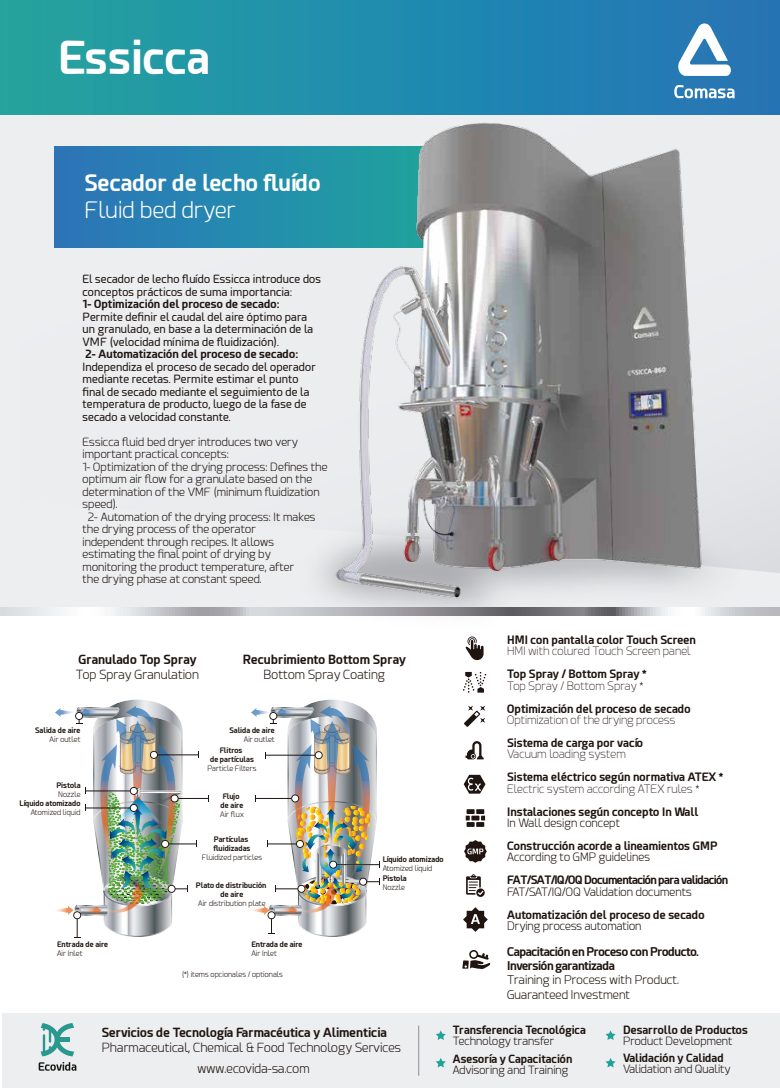
<style>
.page{position:relative;width:780px;height:1088px;background:#fff}
.page>*{position:absolute;margin:0;border:0;box-sizing:border-box;transform-origin:0 0}
.t1{font:700 45px "Esphimere";color:#fff}
.t2{font:700 22.5px "Esphimere";color:#fff}
.t3{font:300 22.5px "Esphimere";color:#fff}
.t4{font:300 12.5px/21.6px "Esphimere";color:#1f1410;text-align:center}
.t5{font:700 12.5px "Esphimere";color:#1f1410}
.t6{font:700 11.88px/14.2px "Esphimere";letter-spacing:-.035em;color:#1f1410}
.t7{font:300 11.88px/14.2px "Esphimere";color:#1f1410}
.t8{font:700 11.5px "Esphimere";color:#1f1410}
.t9{font:200 11.5px "Esphimere";color:#1f1410}
.t10{font:300 11.5px "Esphimere";color:#1f1410}
.t11{font:700 11.5px "Esphimere";letter-spacing:-.05em;color:#1f1410}
.t12{font:300 11.25px "Esphimere";color:#1f1410}
.t13{font:11.25px/12.5px "Esphimere";color:#1f1410}
.t14{font:700 11.25px "Esphimere";color:#1f1410}
.t15{font:700 7.5px/9px "Esphimere";color:#1f1410}
.t16{font:300 7.5px "Esphimere";color:#1f1410}
</style>
<div class="page">
<div style="left:1px;top:115px;width:779px;height:496px;background:#edeef0"></div>
<svg style="left:55px;top:147px;width:248px;height:100px;background:#2782b1"></svg>
<img style="left:303px;top:122px;width:409px;height:485px">
<svg style="left:464px;top:840px;width:22px;height:23px"></svg>
<svg style="left:463px;top:775px;width:22px;height:19px"></svg>
<svg style="left:463px;top:672px;width:23px;height:21px"></svg>
<svg style="left:466px;top:874px;width:18px;height:23px"></svg>
<svg style="left:465px;top:741px;width:18px;height:18px"></svg>
<div style="left:471px;top:815px;width:8px;height:5px;background:#1f1410"></div>
<div style="left:476px;top:809px;width:8px;height:5px;background:#1f1410"></div>
<div style="left:466px;top:809px;width:8px;height:5px;background:#1f1410"></div>
<div style="left:476px;top:822px;width:8px;height:5px;background:#1f1410"></div>
<div style="left:466px;top:822px;width:8px;height:5px;background:#1f1410"></div>
<svg style="left:481px;top:815px;width:4px;height:5px"></svg>
<svg style="left:465px;top:815px;width:5px;height:5px"></svg>
<svg style="left:465px;top:636px;width:18px;height:24px"></svg>
<svg style="left:464px;top:706px;width:21px;height:21px"></svg>
<svg style="left:463px;top:907px;width:25px;height:25px"></svg>
<svg style="left:1px;top:607px;width:779px;height:9px"></svg>
<hr style="left:154px;top:754px;width:45px;height:1px;background:#1f1410">
<hr style="left:174px;top:798px;width:35px;height:1px;background:#1f1410">
<hr style="left:165px;top:843px;width:31px;height:1px;background:#1f1410">
<img style="left:55px;top:699px;width:133px;height:238px">
<img style="left:251px;top:699px;width:128px;height:238px">
<img style="left:0;top:0;width:780px;height:115px">
<svg style="left:677px;top:23px;width:53px;height:53px"></svg>
<svg style="left:674px;top:85px;width:60px;height:13px"></svg>
<svg style="left:462px;top:950px;width:29px;height:19px"></svg>
<div style="left:2px;top:1014px;width:778px;height:74px;background:#edeef0"></div>
<svg style="left:41px;top:1023px;width:33px;height:33px"></svg>
<svg style="left:39px;top:1062px;width:37px;height:9px"></svg>
<svg style="left:436px;top:1030px;width:10px;height:10px"></svg>
<svg style="left:436px;top:1058px;width:10px;height:9px"></svg>
<svg style="left:605px;top:1030px;width:10px;height:10px"></svg>
<svg style="left:605px;top:1058px;width:10px;height:9px"></svg>
<hr style="left:418px;top:1025px;width:1px;height:51px;background:#9d9ba0">
<h1 class="t1" style="left:58px;top:29px;width:153px">Essicca</h1>
<h2 class="t2" style="left:84px;top:169px;width:238px">Secador de lecho fluído</h2>
<h2 class="t3" style="left:84px;top:198px;width:153px">Fluid bed dryer</h2>
<p class="t13" style="left:83px;top:273px;width:240px">El secador de lecho fluído Essicca introduce dos conceptos prácticos de suma importancia:</p>
<p class="t14" style="left:83px;top:297px;width:198px">1- Optimización del proceso de secado:</p>
<p class="t13" style="left:83px;top:311px;width:232px">Permite definir el caudal del aire óptimo para un granulado, en base a la determinación de la<br>VMF (velocidad mínima de fluidización).</p>
<p class="t14" style="left:85px;top:347px;width:214px">2- Automatización del proceso de secado:</p>
<p class="t13" style="left:83px;top:361px;width:235px">Independiza el proceso de secado del operador mediante recetas. Permite estimar el punto final de secado mediante el seguimiento de la temperatura de producto, luego de la fase de secado a velocidad constante.</p>
<p class="t12" style="left:83px;top:435px;width:217px">Essicca fluid bed dryer introduces two very</p>
<p class="t12" style="left:83px;top:448px;width:148px">important practical concepts:</p>
<p class="t12" style="left:83px;top:460px;width:246px">1- Optimization of the drying process: Defines the</p>
<p class="t12" style="left:83px;top:473px;width:231px">optimum air flow for a granulate based on the</p>
<p class="t12" style="left:83px;top:485px;width:238px">determination of the VMF (minimum fluidization</p>
<p class="t12" style="left:83px;top:498px;width:36px">speed).</p>
<p class="t12" style="left:88px;top:510px;width:229px">2- Automation of the drying process: It makes</p>
<p class="t12" style="left:83px;top:523px;width:175px">the drying process of the operator</p>
<p class="t12" style="left:83px;top:535px;width:193px">independent through recipes. It allows</p>
<p class="t12" style="left:83px;top:548px;width:190px">estimating the final point of drying by</p>
<p class="t12" style="left:83px;top:560px;width:213px">monitoring the product temperature, after</p>
<p class="t12" style="left:83px;top:573px;width:180px">the drying phase at constant speed.</p>
<p class="t5" style="left:79px;top:651px;width:119px">Granulado Top Spray</p>
<p class="t4" style="left:76px;top:664px;width:125px">Top Spray Granulation</p>
<p class="t5" style="left:243px;top:651px;width:164px">Recubrimiento Bottom Spray</p>
<p class="t4" style="left:263px;top:664px;width:123px">Bottom Spray Coating</p>
<p class="t15" style="left:35px;top:725px;width:47px">Salida de aire</p>
<p class="t16" style="left:50px;top:735px;width:32px">Air outlet</p>
<p class="t15" style="left:56px;top:781px;width:26px">Pistola</p>
<p class="t16" style="left:58px;top:790px;width:24px">Nozzle</p>
<p class="t15" style="left:20px;top:799px;width:63px">Líquido atomizado</p>
<p class="t16" style="left:31px;top:808px;width:51px">Atomized liquid</p>
<p class="t15" style="left:229px;top:725px;width:47px">Salida de aire</p>
<p class="t16" style="left:244px;top:735px;width:32px">Air outlet</p>
<p class="t15" style="left:210px;top:746px;width:45px;text-align:center">Flitros<br>de partículas</p>
<p class="t16" style="left:207px;top:764px;width:51px">Particle Filters</p>
<p class="t15" style="left:220px;top:791px;width:24px">Flujo de aire</p>
<p class="t16" style="left:220px;top:810px;width:25px">Air flux</p>
<p class="t15" style="left:57px;top:940px;width:53px">Entrada de aire</p>
<p class="t16" style="left:57px;top:949px;width:27px">Air Inlet</p>
<p class="t15" style="left:213px;top:835px;width:39px">Partículas fluidizadas</p>
<p class="t16" style="left:202px;top:853px;width:62px">Fluidized particles</p>
<p class="t15" style="left:196px;top:881px;width:72px;text-align:center">Plato de distribución de aire</p>
<p class="t16" style="left:198px;top:899px;width:69px">Air distribution plate</p>
<p class="t15" style="left:251px;top:940px;width:53px">Entrada de aire</p>
<p class="t16" style="left:251px;top:949px;width:27px">Air Inlet</p>
<p class="t16" style="left:182px;top:970px;width:102px">(*) items opcionales / optionals</p>
<p class="t15" style="left:382px;top:855px;width:63px">Líquido atomizado</p>
<p class="t16" style="left:382px;top:864px;width:51px">Atomized liquid</p>
<p class="t15" style="left:382px;top:874px;width:26px">Pistola</p>
<p class="t16" style="left:382px;top:883px;width:24px">Nozzle</p>
<p class="t8" style="left:507px;top:633px;width:190px">HMI con pantalla color Touch Screen</p>
<p class="t9" style="left:507px;top:645px;width:185px">HMI with colured Touch Screen panel</p>
<p class="t8" style="left:507px;top:667px;width:141px">Top Spray / Bottom Spray *</p>
<p class="t9" style="left:507px;top:679px;width:138px">Top Spray / Bottom Spray *</p>
<p class="t8" style="left:507px;top:701px;width:185px">Optimización del proceso de secado</p>
<p class="t9" style="left:507px;top:713px;width:170px">Optimization of the drying process</p>
<p class="t8" style="left:507px;top:735px;width:138px">Sistema de carga por vacío</p>
<p class="t9" style="left:507px;top:748px;width:120px">Vacuum loading system</p>
<p class="t8" style="left:507px;top:770px;width:218px">Sistema eléctrico según normativa ATEX *</p>
<p class="t9" style="left:507px;top:782px;width:194px">Electric system according ATEX rules *</p>
<p class="t8" style="left:507px;top:804px;width:193px">Instalaciones según concepto In Wall</p>
<p class="t10" style="left:507px;top:816px;width:114px">In Wall design concept</p>
<p class="t8" style="left:507px;top:838px;width:212px">Construcción acorde a lineamientos GMP</p>
<p class="t10" style="left:507px;top:851px;width:144px">According to GMP guidelines</p>
<p class="t11" style="left:507px;top:873px;width:223px">FAT/SAT/IQ/OQ Documentación para validación</p>
<p class="t10" style="left:507px;top:885px;width:186px">FAT/SAT/IQ/OQ Validation documents</p>
<p class="t8" style="left:507px;top:907px;width:199px">Automatización del proceso de secado</p>
<p class="t10" style="left:507px;top:919px;width:136px">Drying process automation</p>
<p class="t6" style="left:507px;top:944px;width:193px">Capacitación en Proceso con Producto.<br>Inversión garantizada</p>
<p class="t7" style="left:507px;top:973px;width:173px">Training in Process with Product.<br>Guaranteed Investment</p>
<p class="t5" style="left:102px;top:1024px;width:286px">Servicios de Tecnología Farmacéutica y Alimenticia</p>
<p class="t4" style="left:102px;top:1036px;width:301px">Pharmaceutical, Chemical &amp; Food Technology Services www.ecovida-sa.com</p>
<p class="t14" style="left:453px;top:1023px;width:135px">Transferencia Tecnológica</p>
<p class="t12" style="left:453px;top:1035px;width:103px">Technology transfer</p>
<p class="t14" style="left:453px;top:1051px;width:121px">Asesoría y Capacitación</p>
<p class="t12" style="left:453px;top:1063px;width:117px">Advisoring and Training</p>
<p class="t14" style="left:623px;top:1023px;width:126px">Desarrollo de Productos</p>
<p class="t12" style="left:623px;top:1035px;width:111px">Product Development</p>
<p class="t14" style="left:623px;top:1051px;width:102px">Validación y Calidad</p>
<p class="t12" style="left:623px;top:1063px;width:109px">Validation and Quality</p>
</div>
